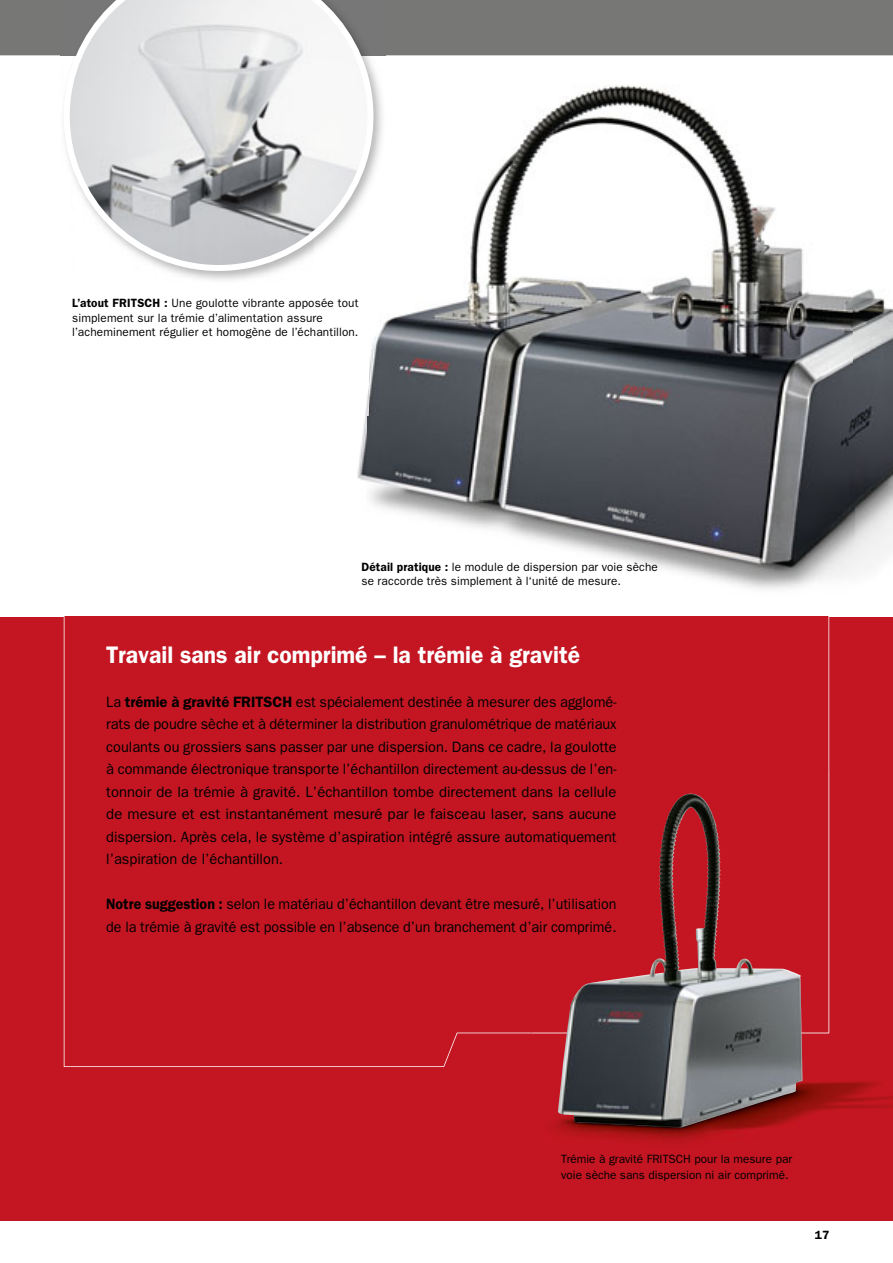
<style>
.page{position:relative;width:893px;height:1263px;background:#fff}
.page>*{position:absolute;margin:0;border:0;box-sizing:border-box;transform-origin:0 0}
.t1{font:600 24px "Franklin Gothic";color:#fff;scale:.95 1}
.t2{font:15px/22.5px "Franklin Gothic";color:#000;text-align:justify;scale:.95 1}
.t3{font:12px/14.4px "Franklin Gothic";letter-spacing:.01em;color:#000}
.t4{font:600 12px "Franklin Gothic";color:#000}
.s1{font-weight:600}
</style>
<div class="page">
<div style="left:0;top:0;width:893px;height:55px;background:#777776"></div>
<div style="left:0;top:617px;width:893px;height:603px;background:#c31622"></div>
<img style="left:802px;top:769px;width:91px;height:347px">
<img style="left:531px;top:1033px;width:232px;height:107px">
<img style="left:531px;top:769px;width:298px;height:264px">
<img style="left:368px;top:85px;width:525px;height:504px">
<img style="left:357px;top:394px;width:11px;height:87px">
<img style="left:60px;top:0;width:326px;height:55px">
<img style="left:368px;top:73px;width:18px;height:210px">
<svg style="left:64px;top:0;width:309px;height:271px"></svg>
<img style="left:558px;top:789px;width:244px;height:338px">
<p class="t3" style="left:72px;top:297px;width:288px"><span class="s1">L’atout FRITSCH :</span> Une goulotte vibrante apposée tout simplement sur la trémie d’alimentation assure l’acheminement régulier et homogène de l’échantillon.</p>
<p class="t3" style="left:361px;top:561px;width:298px"><span class="s1">Détail pratique :</span> le module de dispersion par voie sèche se raccorde très simplement à l‘unité de mesure.</p>
<h1 class="t1" style="left:106px;top:646px;width:500px">Travail sans air comprimé – la trémie à gravité</h1>
<p class="t2" style="left:106px;top:692px;width:539px">La <span class="s1">trémie à gravité FRITSCH</span> est spécialement destinée à mesurer des agglomé&shy;rats de poudre sèche et à déterminer la distribution granulométrique de matériaux coulants ou grossiers sans passer par une dispersion. Dans ce cadre, la goulotte à commande électronique transporte l’échantillon directement au-dessus de l’en&shy;tonnoir de la trémie à gravité. L’échantillon tombe directement dans la cellule de mesure et est instantanément mesuré par le faisceau laser, sans aucune dispersion. Après cela, le système d’aspiration intégré assure automatiquement l’aspiration de l’échantillon.</p>
<p class="t2" style="left:106px;top:894px;width:539px"><span class="s1">Notre suggestion :</span> selon le matériau d’échantillon devant être mesuré, l’utilisation de la trémie à gravité est possible en l’absence d’un branchement d’air comprimé.</p>
<p class="t3" style="left:561px;top:1152px;width:232px;line-height:16px">Trémie à gravité FRITSCH pour la mesure par voie sèche sans dispersion ni air comprimé.</p>
<p class="t4" style="left:815px;top:1230px;width:16px">17</p>
</div>
